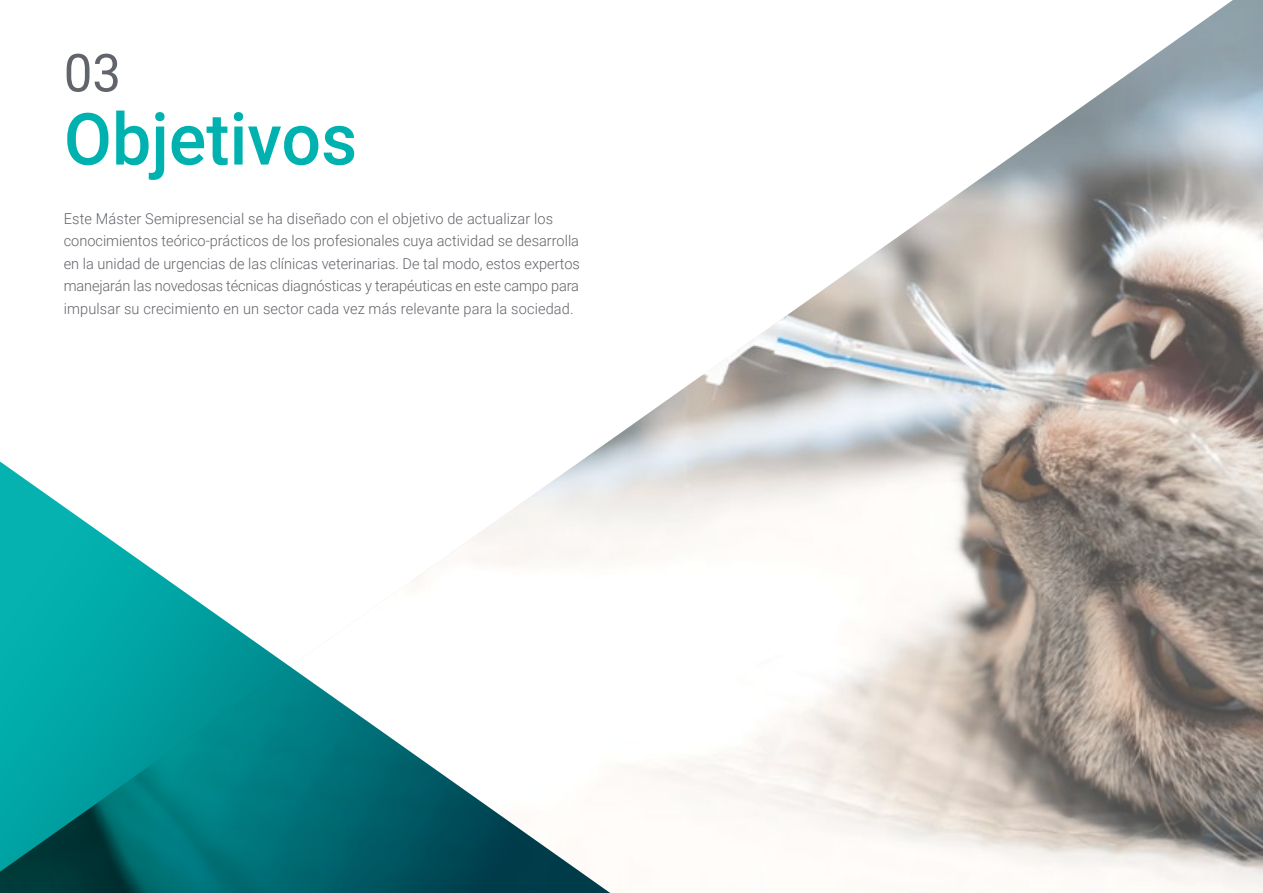
<style>
.page{position:relative;width:1263px;height:893px;background:#fff}
.page>*{position:absolute;margin:0;border:0;box-sizing:border-box;transform-origin:0 0}
.t1{font:500 72px "Roboto";color:#00b2af}
.t2{font:52.5px "Roboto";color:#61646a}
.t3{font:300 15px/22.5px "Roboto";color:#61646a}
</style>
<div class="page">
<img style="left:602px;top:0;width:661px;height:893px">
<svg style="left:0;top:446px;width:640px;height:447px"></svg>
<h2 class="t2" style="left:64px;top:36px;width:59px">03</h2>
<h1 class="t1" style="left:64px;top:89px;width:295px">Objetivos</h1>
<p class="t3" style="left:64px;top:207px;width:518px">Este Máster Semipresencial se ha diseñado con el objetivo de actualizar los conocimientos teórico-prácticos de los profesionales cuya actividad se desarrolla en la unidad de urgencias de las clínicas veterinarias. De tal modo, estos expertos manejarán las novedosas técnicas diagnósticas y terapéuticas en este campo para impulsar su crecimiento en un sector cada vez más relevante para la sociedad.</p>
</div>
